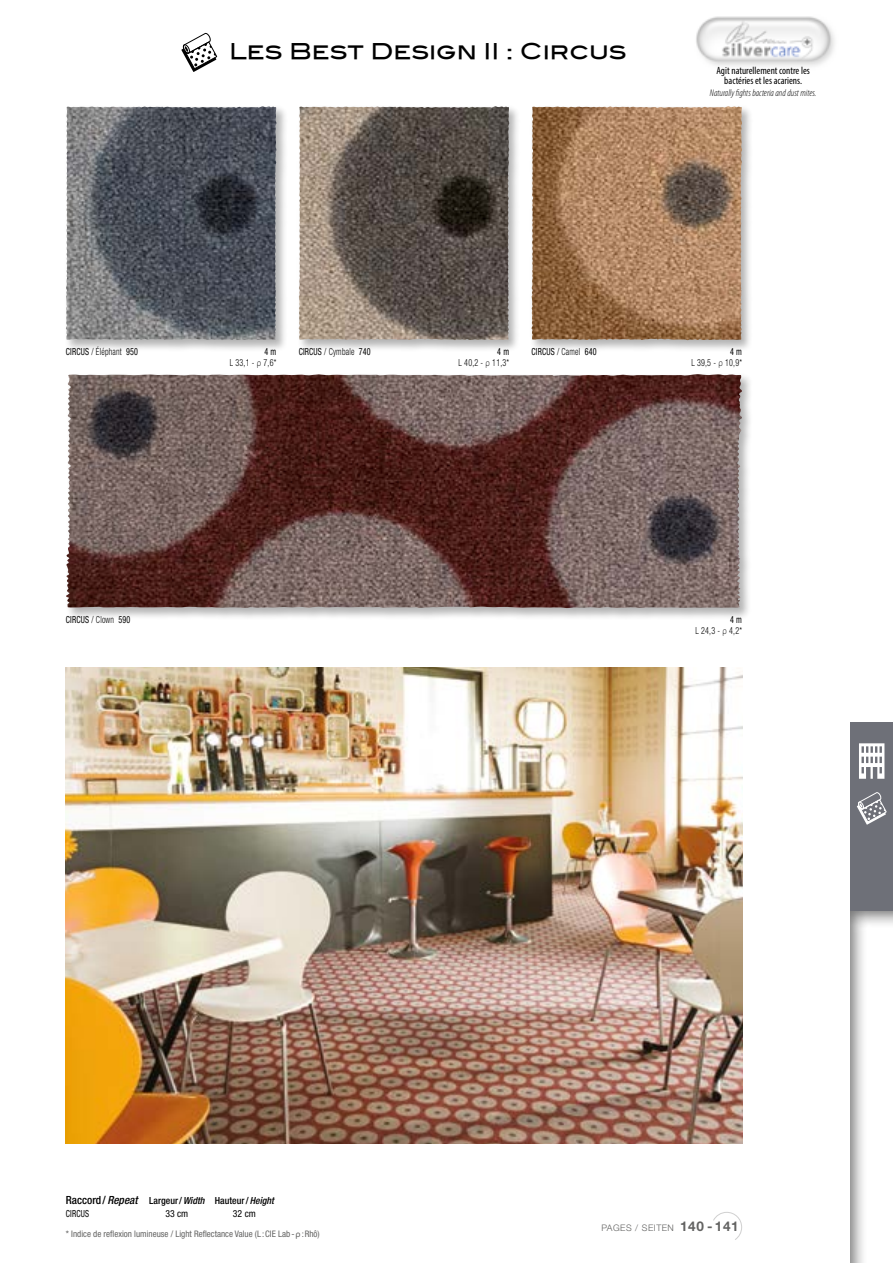
<style>
.page{position:relative;width:893px;height:1263px;background:#fff}
.page>*{position:absolute;margin:0;border:0;box-sizing:border-box;transform-origin:0 0}
.t1{font:21.75px "Blair Md ITCTT Medium";color:#000}
.t2{font:condensed 10.5px/10.5px "Myriad Pro";color:#000;text-align:center}
.t3{font:300 condensed 9.75px/10.5px "Helvetica Neue";letter-spacing:.025em;color:#000;text-align:right;scale:.82 1}
.t4{font:500 condensed 9.75px/12.6px "Helvetica Neue";color:#000}
.t5{font:italic 300 condensed 9.75px "Myriad Pro";color:#000}
.t6{font:condensed 9.75px "Helvetica Neue";letter-spacing:.01em;color:#000;scale:.82 1}
.t7{font:condensed 9.75px "Helvetica Neue";letter-spacing:.01em;color:#000}
.t8{font:condensed 9px "Helvetica Neue";color:#636362}
.t9{font:300 9px "Helvetica Neue";letter-spacing:.05em;color:#636362}
.s1{font-weight:400}
.s2{font-family:"Myriad Pro";font-stretch:normal}
.s3{font-size:11.25px}
.s4{font-style:italic;font-size:11.25px}
.s5{font-style:italic}
.s6{font-weight:700;font-size:13.5px}
</style>
<div class="page">
<img style="left:66px;top:668px;width:676px;height:476px">
<div style="left:64px;top:104px;width:224px;height:247px;background:#000;opacity:.3"></div>
<img style="left:66px;top:106px;width:194px;height:117px">
<div style="left:64px;top:372px;width:689px;height:248px;background:#000;opacity:.3"></div>
<img style="left:67px;top:374px;width:621px;height:117px">
<div style="left:296px;top:104px;width:224px;height:247px;background:#000;opacity:.3"></div>
<img style="left:299px;top:106px;width:193px;height:117px">
<div style="left:529px;top:104px;width:224px;height:247px;background:#000;opacity:.3"></div>
<img style="left:532px;top:106px;width:193px;height:117px">
<svg style="left:181px;top:33px;width:36px;height:39px"></svg>
<svg style="left:713px;top:1212px;width:29px;height:28px"></svg>
<img style="left:696px;top:16px;width:139px;height:50px">
<div style="left:848px;top:909px;width:45px;height:354px;background:#000;opacity:.55"></div>
<div style="left:850px;top:722px;width:43px;height:189px;background:#6e7078"></div>
<svg style="left:859px;top:743px;width:25px;height:36px"></svg>
<svg style="left:857px;top:792px;width:30px;height:33px"></svg>
<h1 class="t1" style="left:229px;top:34px;width:399px">Les Best Design II : Circus</h1>
<p class="t2" style="left:716px;top:65px;width:95px">Agit naturellement contre les bactéries et les acariens.</p>
<p class="t5" style="left:710px;top:87px;width:108px">Naturally fights bacteria and dust mites.</p>
<p class="t6" style="left:66px;top:346px;width:11px">Circus</p>
<p class="t3" style="left:91px;top:347px;width:58px">/ Éléphant <span class="s1">950</span></p>
<p class="t3" style="left:230px;top:347px;width:58px"><span class="s1">4 m<br></span>L 33,1 - <span class="s2">ρ</span> 7,6*</p>
<p class="t6" style="left:299px;top:346px;width:11px">Circus</p>
<p class="t3" style="left:324px;top:347px;width:58px">/ Cymbale <span class="s1">740</span></p>
<p class="t3" style="left:459px;top:347px;width:63px"><span class="s1">4 m<br></span>L 40,2 - <span class="s2">ρ</span> 11,3*</p>
<p class="t6" style="left:532px;top:346px;width:11px">Circus</p>
<p class="t3" style="left:557px;top:347px;width:50px">/ Camel <span class="s1">640</span></p>
<p class="t3" style="left:691px;top:347px;width:63px"><span class="s1">4 m<br></span>L 39,5 - <span class="s2">ρ</span> 10,9*</p>
<p class="t6" style="left:66px;top:614px;width:11px">Circus</p>
<p class="t3" style="left:91px;top:614px;width:49px">/ Clown <span class="s1">590</span></p>
<p class="t3" style="left:695px;top:614px;width:58px"><span class="s1">4 m<br></span>L 24,3 - <span class="s2">ρ</span> 4,2*</p>
<p class="t4" style="left:66px;top:1194px;width:210px"><span class="s3">Raccord /</span><span class="s4">Repeat</span> Largeur/<span class="s5">Width</span> Hauteur/<span class="s5">Height<br></span><span class="s1">Circus</span></p>
<p class="t7" style="left:165px;top:1208px;width:24px">33 cm</p>
<p class="t7" style="left:233px;top:1208px;width:24px">32 cm</p>
<p class="t8" style="left:66px;top:1229px;width:255px">* Indice de reflexion lumineuse / Light Reflectance Value (L :CIE Lab -<span class="s2">ρ</span>:Rhô)</p>
<p class="t9" style="left:601px;top:1222px;width:139px">PAGES / SEITEN <span class="s6">140 -141</span></p>
</div>
